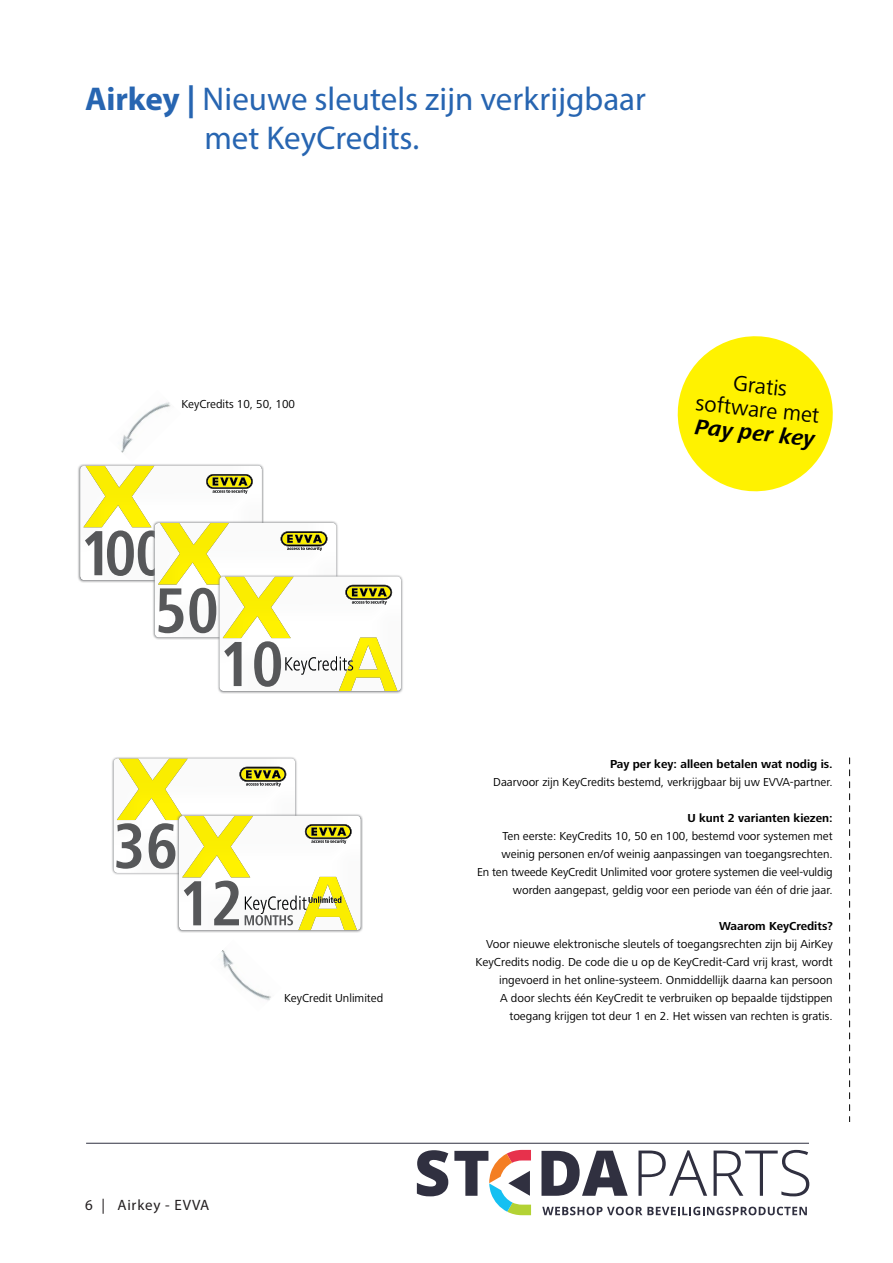
<style>
.page{position:relative;width:893px;height:1263px;background:#fff}
.page>*{position:absolute;margin:0;border:0;box-sizing:border-box;transform-origin:0 0}
.t1{font:33px/39px "Myriad Pro";color:#2765b1}
.t2{font:22.35px/23.7px "Frutiger Next LTCE";color:#000;text-align:center}
.t3{font:italic 700 22.35px "Frutiger Next LTCE";color:#000}
.t4{font:15px "Myriad Pro";letter-spacing:.05em;color:#231f20}
.t5{font:12px/18px "Frutiger Next LTCE";color:#000;text-align:right}
.t6{font:700 12px "Frutiger Next LTCE";color:#000}
.s1{font-weight:700}
</style>
<div class="page">
<svg style="left:542px;top:1207px;width:265px;height:8px"></svg>
<svg style="left:417px;top:1150px;width:31px;height:46px"></svg>
<svg style="left:541px;top:1151px;width:87px;height:45px"></svg>
<svg style="left:638px;top:1150px;width:69px;height:46px"></svg>
<svg style="left:714px;top:1150px;width:95px;height:46px"></svg>
<svg style="left:454px;top:1150px;width:77px;height:65px"></svg>
<hr style="left:86px;top:1143px;width:723px;height:1px;background:#303141">
<svg style="left:849px;top:758px;width:1px;height:363px"></svg>
<svg style="left:677px;top:336px;width:156px;height:156px"></svg>
<svg style="left:179px;top:816px;width:184px;height:117px"></svg>
<svg style="left:113px;top:758px;width:184px;height:172px"></svg>
<div style="left:178px;top:814px;width:183px;height:117px;background:#d1d3d4;opacity:.1"></div>
<svg style="left:80px;top:465px;width:258px;height:226px"></svg>
<div style="left:219px;top:575px;width:183px;height:117px;background:#d1d3d4;opacity:.1"></div>
<img style="left:121px;top:402px;width:50px;height:51px">
<img style="left:221px;top:950px;width:50px;height:51px">
<h1 class="t1" style="left:204px;top:79px;width:443px;text-indent:-119px"><span class="s1">Airkey |</span> Nieuwe sleutels zijn verkrijgbaar met KeyCredits.</h1>
<p class="t5" style="left:181px;top:395px;width:115px">KeyCredits 10, 50, 100</p>
<h2 class="t2" style="left:700px;top:368px;width:125px;rotate:6deg">Gratis software met</h2>
<h2 class="t3" style="left:697px;top:414px;width:122px;rotate:6deg">Pay per key</h2>
<p class="t5" style="left:284px;top:989px;width:101px">KeyCredit Unlimited</p>
<p class="t4" style="left:85px;top:1196px;width:126px">6 | Airkey - EVVA</p>
<p class="t6" style="left:610px;top:757px;width:224px">Pay per key: alleen betalen wat nodig is.</p>
<p class="t5" style="left:493px;top:773px;width:341px">Daarvoor zijn KeyCredits bestemd, verkrijgbaar bij uw EVVA-partner.</p>
<p class="t6" style="left:687px;top:811px;width:147px">U kunt 2 varianten kiezen:</p>
<p class="t5" style="left:477px;top:827px;width:357px">Ten eerste: KeyCredits 10, 50 en 100, bestemd voor systemen met weinig personen en/of weinig aanpassingen van toegangsrechten.<br>En ten tweede KeyCredit Unlimited voor grotere systemen die veel-vuldig worden aangepast, geldig voor een periode van één of drie jaar.</p>
<p class="t6" style="left:719px;top:919px;width:115px">Waarom KeyCredits?</p>
<p class="t5" style="left:476px;top:935px;width:359px">Voor nieuwe elektronische sleutels of toegangsrechten zijn bij AirKey KeyCredits nodig. De code die u op de KeyCredit-Card vrij krast, wordt ingevoerd in het online-systeem. Onmiddellijk daarna kan persoon<br>A door slechts één KeyCredit te verbruiken op bepaalde tijdstippen toegang krijgen tot deur 1 en 2. Het wissen van rechten is gratis.</p>
</div>
